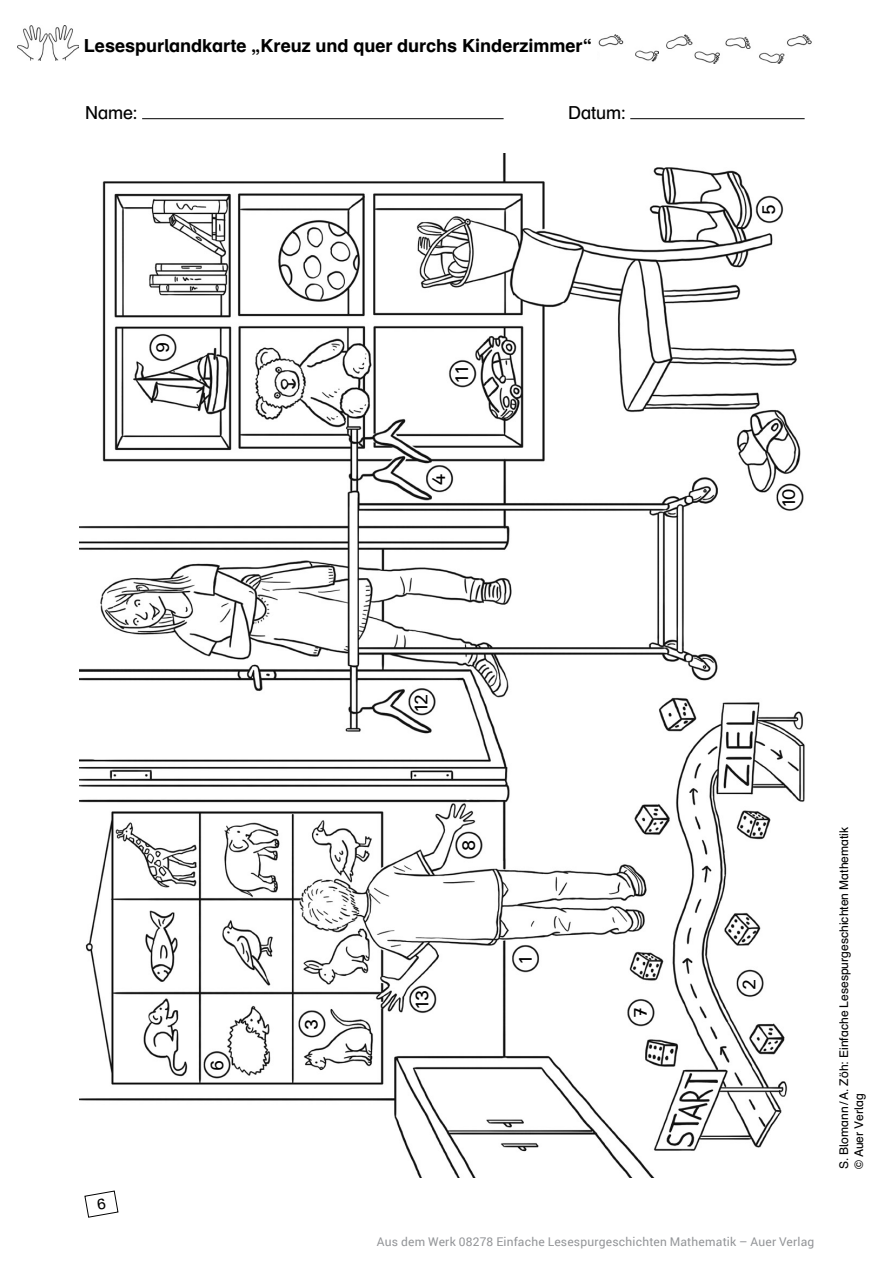
<style>
.page{position:relative;width:893px;height:1263px;background:#fff}
.page>*{position:absolute;margin:0;border:0;box-sizing:border-box;transform-origin:0 0}
.t1{font:700 18px "Auer Schulbuch";letter-spacing:-.005em;color:#000}
.t2{font:18px "GSGBY Mathe 07";letter-spacing:-.15em;color:#000}
.t3{font:18px "Auer Schulbuch";letter-spacing:-.005em;color:#000}
.t4{font:12px/15px "Auer Schulbuch";color:#000}
.t5{font:12px "Roboto";letter-spacing:.015em;color:#939598}
</style>
<div class="page">
<img style="left:598px;top:34px;width:60px;height:28px">
<img style="left:667px;top:34px;width:145px;height:30px">
<hr style="left:142px;top:118px;width:362px;height:1px;background:#000">
<hr style="left:630px;top:118px;width:175px;height:1px;background:#000">
<img style="left:17px;top:26px;width:61px;height:34px">
<img style="left:79px;top:153px;width:726px;height:1025px">
<svg style="left:84px;top:1190px;width:35px;height:28px"></svg>
<h1 class="t1" style="left:84px;top:34px;width:510px">Lesespurlandkarte „Kreuz und quer durchs Kinderzimmer“</h1>
<h1 class="t3" style="left:85px;top:101px;width:54px">Name:</h1>
<h1 class="t3" style="left:568px;top:101px;width:59px">Datum:</h1>
<h1 class="t2" style="left:153px;top:353px;width:13px;rotate:-90deg">9</h1>
<h1 class="t2" style="left:452px;top:384px;width:22px;rotate:-90deg">11</h1>
<h1 class="t2" style="left:428px;top:485px;width:13px;rotate:-90deg">4</h1>
<h1 class="t2" style="left:759px;top:215px;width:13px;rotate:-90deg">5</h1>
<h1 class="t2" style="left:779px;top:508px;width:21px;rotate:-90deg">10</h1>
<h1 class="t2" style="left:207px;top:1071px;width:13px;rotate:-90deg">6</h1>
<h1 class="t2" style="left:301px;top:1030px;width:13px;rotate:-90deg">3</h1>
<h1 class="t2" style="left:411px;top:713px;width:21px;rotate:-90deg">12</h1>
<h1 class="t2" style="left:458px;top:851px;width:13px;rotate:-90deg">8</h1>
<h1 class="t2" style="left:412px;top:1010px;width:21px;rotate:-90deg">13</h1>
<h1 class="t2" style="left:515px;top:965px;width:13px;rotate:-90deg">1</h1>
<h1 class="t2" style="left:630px;top:1018px;width:13px;rotate:-90deg">7</h1>
<h1 class="t2" style="left:739px;top:990px;width:13px;rotate:-90deg">2</h1>
<p class="t4" style="left:836px;top:1169px;width:344px;rotate:-90deg">S. Blomann/A. Zöh: Einfache Lesespurgeschichten Mathematik © Auer Verlag</p>
<p class="t5" style="left:377px;top:1233px;width:439px">Aus dem Werk 08278 Einfache Lesespurgeschichten Mathematik – Auer Verlag</p>
</div>
